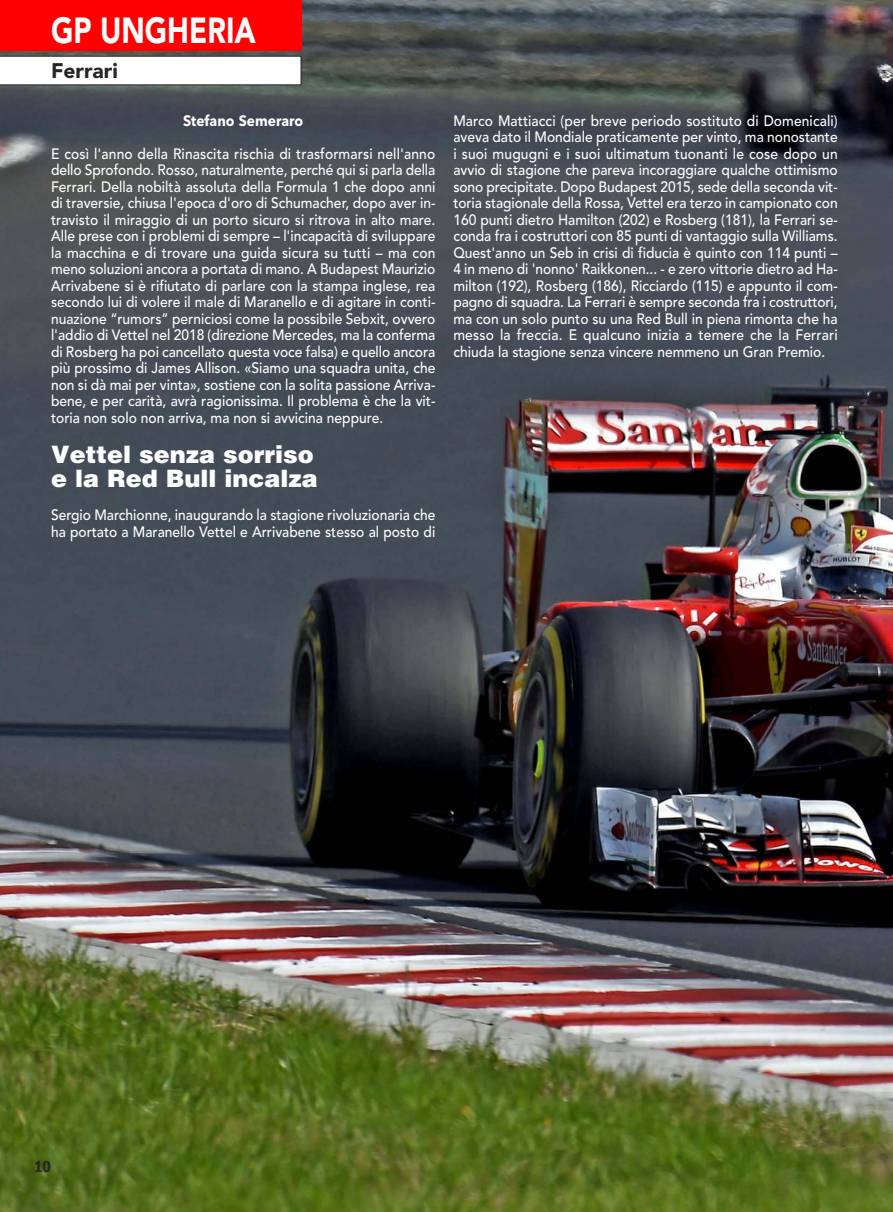
<style>
.page{position:relative;width:893px;height:1212px;background:#fff}
.page>*{position:absolute;margin:0;border:0;box-sizing:border-box;transform-origin:0 0}
.t1{font:900 36px "Avenir";color:#fff;scale:.8 1}
.t2{font:900 24px/24px "Helvetica LT Std";color:#fff}
.t3{font:900 21px "Avenir";color:#272526}
.t4{font:16.5px "ITC Franklin Gothic Std Dm Cd";color:#272526}
.t5{font:500 15px/16.5px "Avenir";color:#fff;text-align:justify;scale:.92 1}
.t6{font:700 15px "Avenir Next";color:#fff;scale:.92 1}
</style>
<div class="page">
<img style="left:0;top:0;width:893px;height:1212px">
<svg style="left:0;top:56px;width:301px;height:29px"></svg>
<div style="left:0;top:0;width:301px;height:51px;background:#f00"></div>
<h1 class="t1" style="left:51px;top:16px;width:258px">GP UNGHERIA</h1>
<h3 class="t3" style="left:51px;top:62px;width:68px">Ferrari</h3>
<p class="t6" style="left:183px;top:112px;width:132px">Stefano Semeraro</p>
<p class="t5" style="left:51px;top:147px;width:419px">E così l'anno della Rinascita rischia di trasformarsi nell'anno dello Sprofondo. Rosso, naturalmente, perché qui si parla della Ferrari. Della nobiltà assoluta della Formula 1 che dopo anni di traversie, chiusa l'epoca d'oro di Schumacher, dopo aver in&shy;travisto il miraggio di un porto sicuro si ritrova in alto mare.<br>Alle prese con i problemi di sempre – l'incapacità di sviluppare la macchina e di trovare una guida sicura su tutti – ma con meno soluzioni ancora a portata di mano. A Budapest Maurizio Arrivabene si è rifiutato di parlare con la stampa inglese, rea secondo lui di volere il male di Maranello e di agitare in conti&shy;nuazione “rumors” perniciosi come la possibile Sebxit, ovvero l'addio di Vettel nel 2018 (direzione Mercedes, ma la conferma di Rosberg ha poi cancellato questa voce falsa) e quello ancora più prossimo di James Allison. «Siamo una squadra unita, che non si dà mai per vinta», sostiene con la solita passione Arriva&shy;bene, e per carità, avrà ragionissima. Il problema è che la vit&shy;toria non solo non arriva, ma non si avvicina neppure.</p>
<h2 class="t2" style="left:51px;top:445px;width:268px">Vettel senza sorriso e la Red Bull incalza</h2>
<p class="t5" style="left:51px;top:508px;width:419px">Sergio Marchionne, inaugurando la stagione rivoluzionaria che ha portato a Maranello Vettel e Arrivabene stesso al posto di</p>
<p class="t5" style="left:453px;top:114px;width:419px">Marco Mattiacci (per breve periodo sostituto di Domenicali) aveva dato il Mondiale praticamente per vinto, ma nonostante i suoi mugugni e i suoi ultimatum tuonanti le cose dopo un avvio di stagione che pareva incoraggiare qualche ottimismo sono precipitate. Dopo Budapest 2015, sede della seconda vit&shy;toria stagionale della Rossa, Vettel era terzo in campionato con 160 punti dietro Hamilton (202) e Rosberg (181), la Ferrari se&shy;conda fra i costruttori con 85 punti di vantaggio sulla Williams.<br>Quest'anno un Seb in crisi di fiducia è quinto con 114 punti – 4 in meno di 'nonno' Raikkonen... - e zero vittorie dietro ad Ha&shy;milton (192), Rosberg (186), Ricciardo (115) e appunto il com&shy;pagno di squadra. La Ferrari è sempre seconda fra i costruttori, ma con un solo punto su una Red Bull in piena rimonta che ha messo la freccia. E qualcuno inizia a temere che la Ferrari chiuda la stagione senza vincere nemmeno un Gran Premio.</p>
<p class="t4" style="left:34px;top:1156px;width:18px">10</p>
</div>
